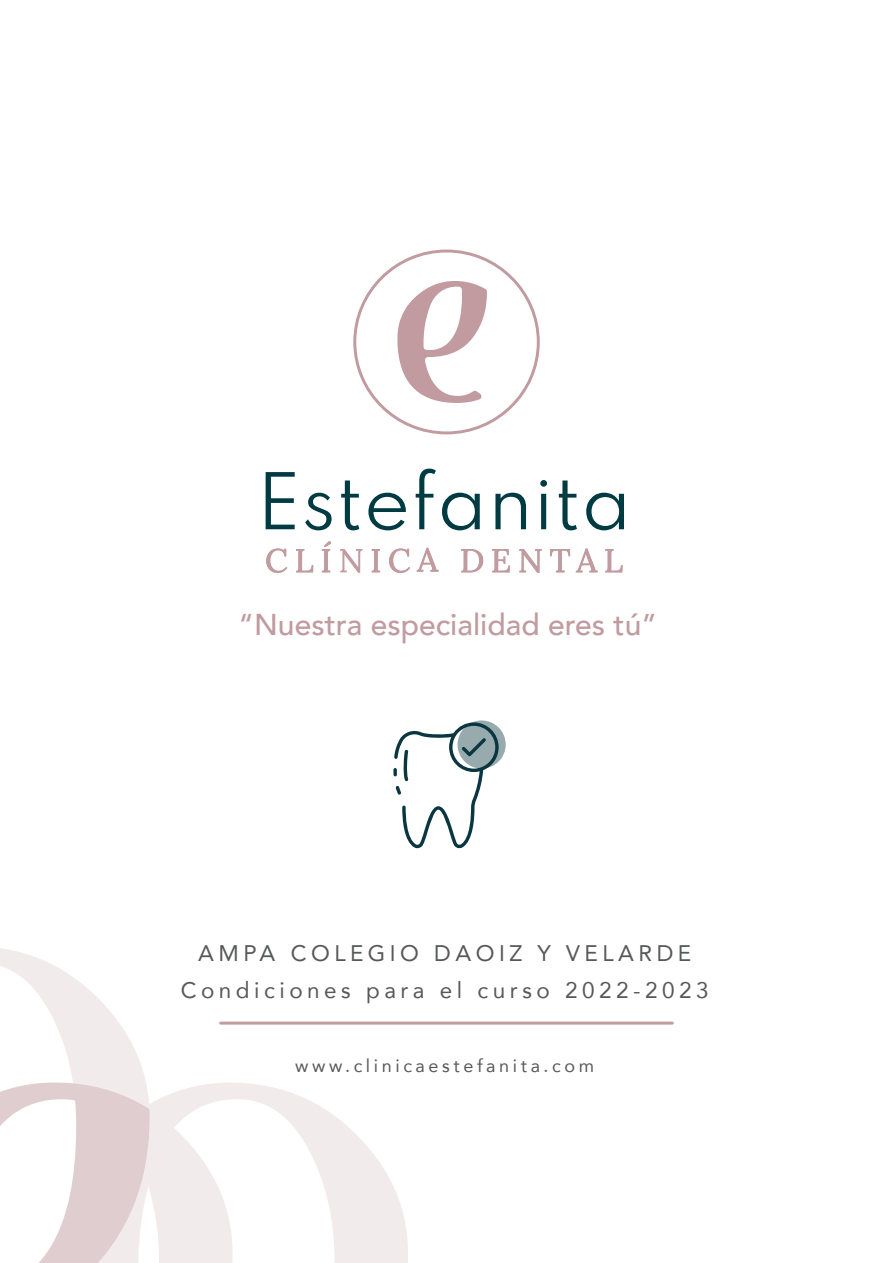
<style>
.page{position:relative;width:893px;height:1263px;background:#fff}
.page>*{position:absolute;margin:0;border:0;box-sizing:border-box;transform-origin:0 0}
.t1{font:500 30px "Avenir";color:#c19b9f}
.t2{font:22.5px/37.7px "Avenir";letter-spacing:.2em;color:#57585a;text-align:center}
.t3{font:18px "Avenir";letter-spacing:.2em;color:#57585a}
</style>
<div class="page">
<svg style="left:458px;top:720px;width:48px;height:49px"></svg>
<hr style="left:221px;top:1021px;width:451px;height:3px;background:#c19b9f">
<svg style="left:353px;top:250px;width:187px;height:184px"></svg>
<svg style="left:266px;top:472px;width:29px;height:57px"></svg>
<svg style="left:305px;top:493px;width:27px;height:37px"></svg>
<svg style="left:341px;top:480px;width:18px;height:50px"></svg>
<svg style="left:368px;top:493px;width:38px;height:37px"></svg>
<svg style="left:416px;top:469px;width:20px;height:60px"></svg>
<svg style="left:442px;top:493px;width:38px;height:37px"></svg>
<svg style="left:495px;top:493px;width:31px;height:36px"></svg>
<svg style="left:540px;top:480px;width:7px;height:49px"></svg>
<svg style="left:559px;top:480px;width:18px;height:50px"></svg>
<svg style="left:586px;top:493px;width:38px;height:37px"></svg>
<svg style="left:340px;top:549px;width:22px;height:24px"></svg>
<svg style="left:266px;top:548px;width:21px;height:25px"></svg>
<svg style="left:296px;top:549px;width:17px;height:23px"></svg>
<svg style="left:322px;top:541px;width:9px;height:31px"></svg>
<svg style="left:372px;top:549px;width:8px;height:23px"></svg>
<svg style="left:389px;top:548px;width:21px;height:25px"></svg>
<svg style="left:417px;top:548px;width:22px;height:24px"></svg>
<svg style="left:461px;top:549px;width:22px;height:23px"></svg>
<svg style="left:492px;top:549px;width:18px;height:23px"></svg>
<svg style="left:519px;top:549px;width:23px;height:24px"></svg>
<svg style="left:550px;top:549px;width:20px;height:23px"></svg>
<svg style="left:576px;top:548px;width:22px;height:24px"></svg>
<svg style="left:605px;top:549px;width:18px;height:23px"></svg>
<svg style="left:393px;top:722px;width:106px;height:127px"></svg>
<svg style="left:0;top:948px;width:146px;height:134px"></svg>
<svg style="left:233px;top:1083px;width:175px;height:180px"></svg>
<svg style="left:0;top:1082px;width:233px;height:181px"></svg>
<h1 class="t1" style="left:239px;top:598px;width:420px">“Nuestra especialidad eres tú”</h1>
<p class="t2" style="left:181px;top:933px;width:529px">AMPA COLEGIO DAOIZ Y VELARDE<br>Condiciones para el curso 2022-2023</p>
<p class="t3" style="left:295px;top:1052px;width:300px">www.clinicaestefanita.com</p>
</div>
